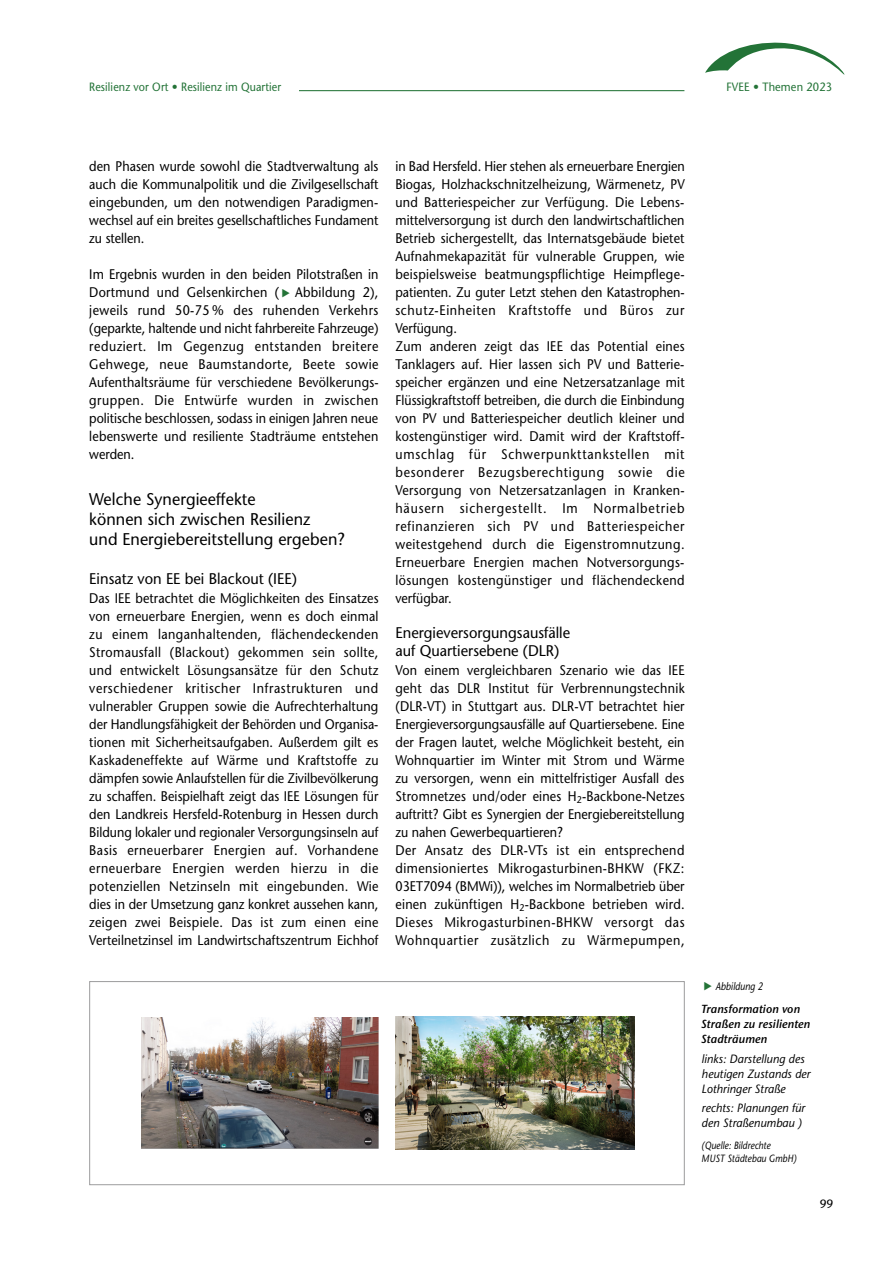
<style>
.page{position:relative;width:893px;height:1263px;background:#fff}
.page>*{position:absolute;margin:0;border:0;box-sizing:border-box;transform-origin:0 0}
.t1{font:16.95px/20.1px "Stone Sans";letter-spacing:.005em;color:#000;scale:.95 1}
.t2{font:15.45px/18px "Stone Sans";color:#000;scale:.95 1}
.t3{font:13.95px/18px "Stone Sans";letter-spacing:.015em;color:#000;text-align:justify;scale:.9 1}
.t4{font:italic 12px/15px "Stone Sans";letter-spacing:.005em;color:#000;scale:.95 1}
.t5{font:12px "Stone Sans";letter-spacing:.01em;color:#237337;scale:.9 1}
.t6{font:12px "Stone Sans";letter-spacing:.01em;color:#237337;scale:.92 1}
.t7{font:12px "Stone Sans";color:#000}
.t8{font:italic 600 11.7px/15px "Stone Sans ITC Pro";letter-spacing:.005em;color:#000;scale:.95 1}
.t9{font:italic 10.8px "Stone Sans";letter-spacing:.005em;color:#000;scale:.85 1}
.t10{font:italic 10.5px/13.5px "Stone Sans";letter-spacing:.005em;color:#000;scale:.85 1}
</style>
<div class="page">
<img style="left:141px;top:1017px;width:237px;height:132px">
<img style="left:395px;top:1017px;width:239px;height:132px">
<div style="left:89px;top:981px;width:596px;height:204px;border:1px solid #9c9c9d"></div>
<hr style="left:98px;top:90px;width:586px;height:1px;background:#237337">
<div style="left:89px;top:83px;width:210px;height:8px;background:#fff"></div>
<svg style="left:705px;top:42px;width:140px;height:33px"></svg>
<p class="t5" style="left:89px;top:80px;width:215px">Resilienz vor Ort • Resilienz im Quartier</p>
<p class="t6" style="left:726px;top:80px;width:116px">FVEE • Themen 2023</p>
<p class="t3" style="left:89px;top:157px;width:323px">den Phasen wurde sowohl die Stadtverwaltung als auch die Kommunalpolitik und die Zivilgesellschaft eingebunden, um den notwendigen Paradigmen&shy;wechsel auf ein breites gesellschaftliches Fundament zu stellen.</p>
<p class="t3" style="left:89px;top:265px;width:323px">Im Ergebnis wurden in den beiden Pilotstraßen in Dortmund und Gelsenkirchen ( Abbildung 2), jeweils rund 50-75 % des ruhenden Verkehrs (geparkte, haltende und nicht fahrbereite Fahrzeuge) reduziert. Im Gegenzug entstanden breitere Gehwege, neue Baumstandorte, Beete sowie Aufenthaltsräume für verschiedene Bevölkerungs&shy;gruppen. Die Entwürfe wurden in zwischen politische beschlossen, sodass in einigen Jahren neue lebenswerte und resiliente Stadträume entstehen werden.</p>
<p class="t1" style="left:89px;top:489px;width:271px">Welche Synergieeffekte<br>können sich zwischen Resilienz<br>und Energiebereitstellung ergeben?</p>
<p class="t2" style="left:89px;top:569px;width:220px">Einsatz von EE bei Blackout (IEE)</p>
<p class="t3" style="left:89px;top:589px;width:323px">Das IEE betrachtet die Möglichkeiten des Einsatzes von erneuerbare Energien, wenn es doch einmal zu einem langanhaltenden, flächendeckenden Stromausfall (Blackout) gekommen sein sollte, und entwickelt Lösungsansätze für den Schutz verschiedener kritischer Infrastrukturen und vulnerabler Gruppen sowie die Aufrechterhaltung der Handlungsfähigkeit der Behörden und Organisa&shy;tionen mit Sicherheitsaufgaben. Außerdem gilt es Kaskadeneffekte auf Wärme und Kraftstoffe zu dämpfen sowie Anlaufstellen für die Zivilbevölkerung zu schaffen. Beispielhaft zeigt das IEE Lösungen für den Landkreis Hersfeld-Rotenburg in Hessen durch Bildung lokaler und regionaler Versorgungsinseln auf Basis erneuerbarer Energien auf. Vorhandene erneuerbare Energien werden hierzu in die potenziellen Netzinseln mit eingebunden. Wie dies in der Umsetzung ganz konkret aussehen kann, zeigen zwei Beispiele. Das ist zum einen eine Verteilnetzinsel im Landwirtschaftszentrum Eichhof</p>
<p class="t3" style="left:395px;top:157px;width:323px;text-align:left">in Bad Hersfeld. Hier stehen als erneuerbare Energien Biogas, Holzhackschnitzelheizung, Wärmenetz, PV und Batteriespeicher zur Verfügung. Die Lebens&shy;mittelversorgung ist durch den landwirtschaftlichen Betrieb sichergestellt, das Internatsgebäude bietet Aufnahmekapazität für vulnerable Gruppen, wie beispielsweise beatmungspflichtige Heimpflege&shy;patienten. Zu guter Letzt stehen den Katastrophen&shy;schutz-Einheiten Kraftstoffe und Büros zur Verfügung.<br>Zum anderen zeigt das IEE das Potential eines Tanklagers auf. Hier lassen sich PV und Batterie&shy;speicher ergänzen und eine Netzersatzanlage mit Flüssigkraftstoff betreiben, die durch die Einbindung von PV und Batteriespeicher deutlich kleiner und kostengünstiger wird. Damit wird der Kraftstoff&shy;umschlag für Schwerpunkttankstellen mit besonderer Bezugsberechtigung sowie die Versorgung von Netzersatzanlagen in Kranken&shy;häusern sichergestellt. Im Normalbetrieb refinanzieren sich PV und Batteriespeicher weitestgehend durch die Eigenstromnutzung.<br>Erneuerbare Energien machen Notversorgungs&shy;lösungen kostengünstiger und flächendeckend verfügbar.</p>
<p class="t2" style="left:395px;top:623px;width:185px">Energieversorgungsausfälle auf Quartiersebene (DLR)</p>
<p class="t3" style="left:395px;top:661px;width:323px;text-align:left">Von einem vergleichbaren Szenario wie das IEE geht das DLR Institut für Verbrennungstechnik (DLR-VT) in Stuttgart aus. DLR-VT betrachtet hier Energieversorgungsausfälle auf Quartiersebene. Eine der Fragen lautet, welche Möglichkeit besteht, ein Wohnquartier im Winter mit Strom und Wärme zu versorgen, wenn ein mittelfristiger Ausfall des Stromnetzes und/oder eines H<sub>2</sub>-Backbone-Netzes auftritt? Gibt es Synergien der Energiebereitstellung zu nahen Gewerbequartieren?<br>Der Ansatz des DLR-VTs ist ein entsprechend dimensioniertes Mikrogasturbinen-BHKW (FKZ:<br>03ET7094 (BMWi)), welches im Normalbetrieb über einen zukünftigen H<sub>2</sub>-Backbone betrieben wird.<br>Dieses Mikrogasturbinen-BHKW versorgt das Wohnquartier zusätzlich zu Wärmepumpen,</p>
<p class="t9" style="left:715px;top:979px;width:58px">Abbildung 2</p>
<p class="t8" style="left:702px;top:1002px;width:116px">Transformation von<br>Straßen zu resilienten<br>Stadträumen</p>
<p class="t4" style="left:702px;top:1051px;width:116px">links: Darstellung des heutigen Zustands der<br>Lothringer Straße</p>
<p class="t4" style="left:702px;top:1100px;width:110px">rechts: Planungen für den Straßenumbau )</p>
<p class="t10" style="left:702px;top:1138px;width:113px">(Quelle: Bildrechte<br>MUST Städtebau GmbH)</p>
<p class="t7" style="left:820px;top:1197px;width:15px">99</p>
</div>
